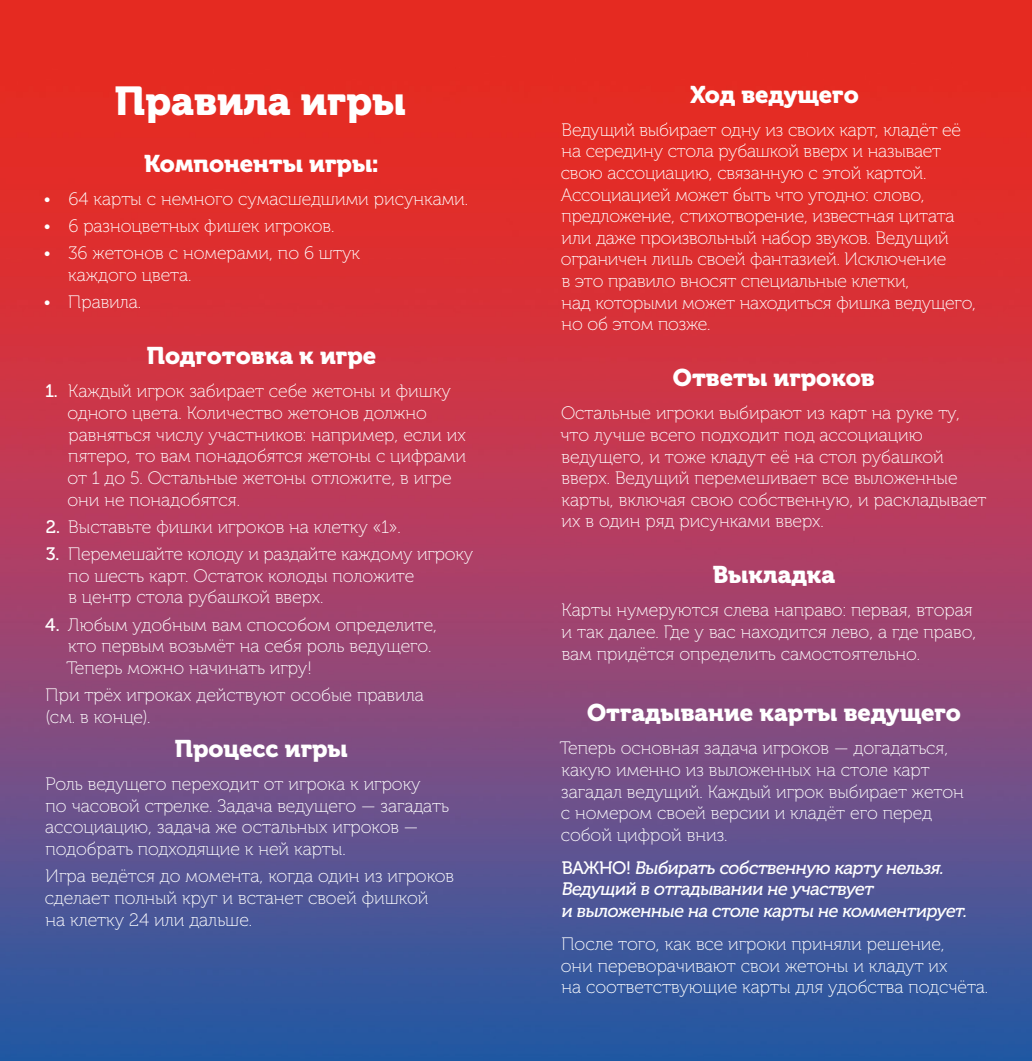
<style>
.page{position:relative;width:1032px;height:1061px;background:#fff}
.page>*{position:absolute;margin:0;border:0;box-sizing:border-box;transform-origin:0 0}
.t1{font:40px "Museo Cyrl 900";color:#fff}
.t2{font:24px "Museo Cyrl 900";color:#fff}
.t3{font:18px/21.6px "Museo Cyrl 100";color:#fff}
.t4{font:italic 18px/21.6px "Museo Cyrl 500";letter-spacing:-.025em;color:#fff}
.s1{font-family:"Museo Cyrl 500"}
.s2{font-style:normal}
</style>
<div class="page">
<img style="left:0;top:0;width:1032px;height:1060px">
<h1 class="t1" style="left:115px;top:78px;width:292px">Правила игры</h1>
<h2 class="t2" style="left:144px;top:150px;width:236px">Компоненты игры:</h2>
<p class="t3" style="left:43px;top:188px;width:426px">• 64 карты с немного сумасшедшими рисунками.</p>
<p class="t3" style="left:43px;top:215px;width:292px">• 6 разноцветных фишек игроков.</p>
<p class="t3" style="left:68px;top:243px;width:293px;text-indent:-25px">• 36 жетонов с номерами, по 6 штук каждого цвета.</p>
<p class="t3" style="left:43px;top:292px;width:99px">• Правила.</p>
<h2 class="t2" style="left:147px;top:342px;width:231px">Подготовка к игре</h2>
<p class="t3" style="left:67px;top:381px;width:400px;text-indent:-22px"><span class="s1">1.</span> Каждый игрок забирает себе жетоны и фишку одного цвета. Количество жетонов должно равняться числу участников: например, если их пятеро, то вам понадобятся жетоны с цифрами от 1 до 5. Остальные жетоны отложите, в игре они не понадобятся.</p>
<p class="t3" style="left:46px;top:516px;width:356px"><span class="s1">2.</span> Выставьте фишки игроков на клетку «1».</p>
<p class="t3" style="left:68px;top:543px;width:406px;text-indent:-23px"><span class="s1">3.</span> Перемешайте колоду и раздайте каждому игроку по шесть карт. Остаток колоды положите<br>в центр стола рубашкой вверх.</p>
<p class="t3" style="left:66px;top:614px;width:372px;text-indent:-21px"><span class="s1">4.</span> Любым удобным вам способом определите, кто первым возьмёт на себя роль ведущего.<br>Теперь можно начинать игру!</p>
<p class="t3" style="left:46px;top:684px;width:380px">При трёх игроках действуют особые правила (см. в конце).</p>
<h2 class="t2" style="left:175px;top:735px;width:175px">Процесс игры</h2>
<p class="t3" style="left:45px;top:773px;width:405px">Роль ведущего переходит от игрока к игроку<br>по часовой стрелке. Задача ведущего — загадать ассоциацию, задача же остальных игроков — подобрать подходящие к ней карты.</p>
<p class="t3" style="left:45px;top:865px;width:411px">Игра ведётся до момента, когда один из игроков сделает полный круг и встанет своей фишкой<br>на клетку 24 или дальше.</p>
<h2 class="t2" style="left:690px;top:81px;width:170px">Ход ведущего</h2>
<p class="t3" style="left:561px;top:119px;width:417px">Ведущий выбирает одну из своих карт, кладёт её на середину стола рубашкой вверх и называет свою ассоциацию, связанную с этой картой.<br>Ассоциацией может быть что угодно: слово, предложение, стихотворение, известная цитата или даже произвольный набор звуков. Ведущий ограничен лишь своей фантазией. Исключение<br>в это правило вносят специальные клетки,<br>над которыми может находиться фишка ведущего, но об этом позже.</p>
<h2 class="t2" style="left:673px;top:364px;width:203px">Ответы игроков</h2>
<p class="t3" style="left:560px;top:402px;width:427px">Остальные игроки выбирают из карт на руке ту, что лучше всего подходит под ассоциацию ведущего, и тоже кладут её на стол рубашкой вверх. Ведущий перемешивает все выложенные карты, включая свою собственную, и раскладывает их в один ряд рисунками вверх.</p>
<h2 class="t2" style="left:713px;top:561px;width:124px">Выкладка</h2>
<p class="t3" style="left:562px;top:599px;width:416px">Карты нумеруются слева направо: первая, вторая и так далее. Где у вас находится лево, а где право, вам придётся определить самостоятельно.</p>
<h2 class="t2" style="left:587px;top:699px;width:375px">Отгадывание карты ведущего</h2>
<p class="t3" style="left:560px;top:737px;width:406px">Теперь основная задача игроков — догадаться, какую именно из выложенных на столе карт загадал ведущий. Каждый игрок выбирает жетон с номером своей версии и кладёт его перед собой цифрой вниз.</p>
<p class="t4" style="left:562px;top:856px;width:407px"><span class="s2">ВАЖНО!</span> Выбирать собственную карту нельзя.<br>Ведущий в отгадывании не участвует<br>и выложенные на столе карты не комментирует.</p>
<p class="t3" style="left:561px;top:933px;width:429px">После того, как все игроки приняли решение,<br>они переворачивают свои жетоны и кладут их<br>на соответствующие карты для удобства подсчёта.</p>
</div>
